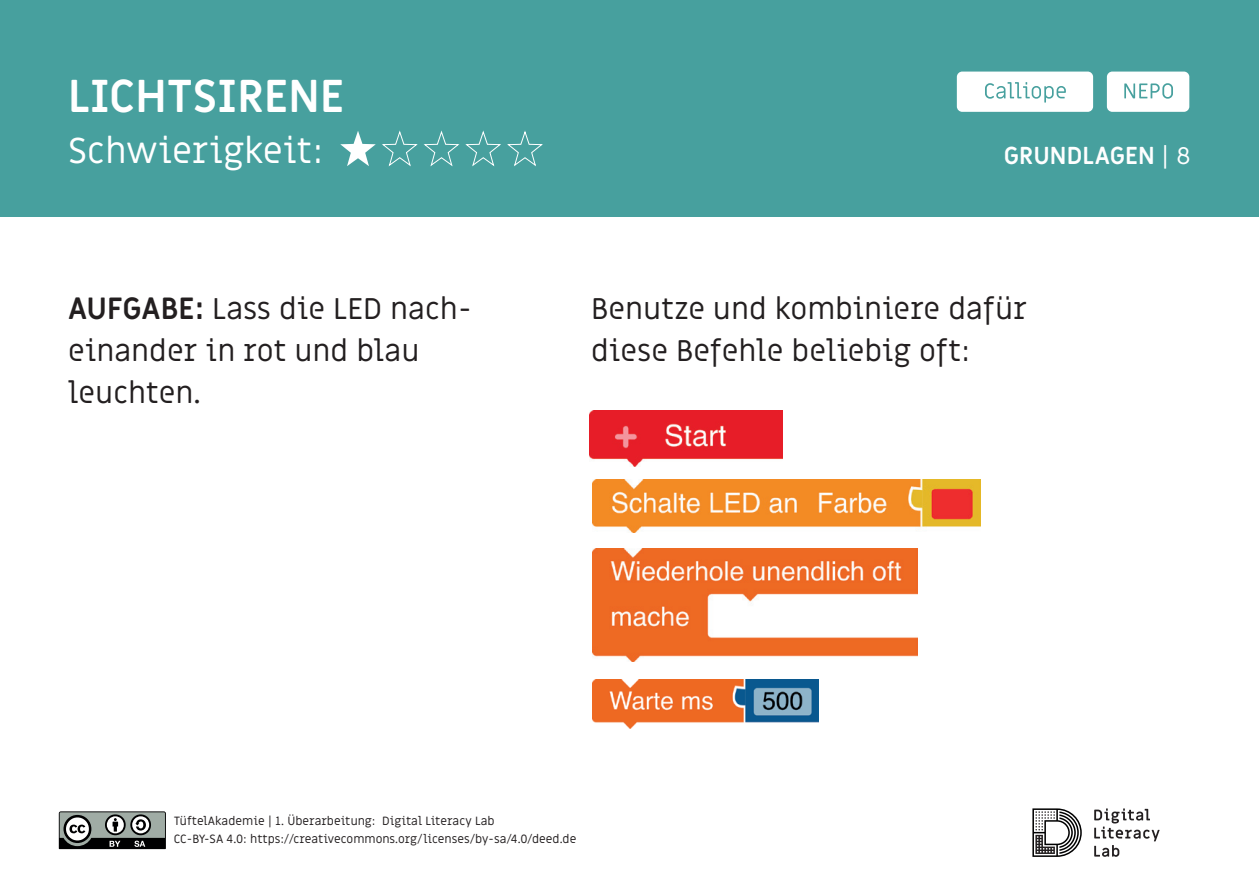
<style>
.page{position:relative;width:1259px;height:893px;background:#fff}
.page>*{position:absolute;margin:0;border:0;box-sizing:border-box;transform-origin:0 0}
.t1{font:700 45px "Miriam Libre";color:#fff}
.t2{font:36px "Miriam Libre";color:#fff}
.t3{font:30px/42px "Miriam Libre";color:#231f20}
.t4{font:700 24px "Miriam Libre";color:#fff}
.t5{font:12px/18px "Miriam Libre";color:#231f20}
.s1{font-weight:700}
.s2{font-weight:400}
</style>
<div class="page">
<div style="left:0;top:0;width:1259px;height:217px;background:#47a09e"></div>
<svg style="left:1107px;top:72px;width:82px;height:40px;background:#eff6f6"></svg>
<svg style="left:957px;top:72px;width:136px;height:40px;background:#f1f7f7"></svg>
<svg style="left:1032px;top:808px;width:49px;height:49px"></svg>
<svg style="left:1094px;top:808px;width:65px;height:49px"></svg>
<svg style="left:59px;top:811px;width:107px;height:38px;background:#6f7371"></svg>
<img style="left:593px;top:549px;width:324px;height:113px">
<img style="left:590px;top:410px;width:192px;height:57px">
<img style="left:593px;top:680px;width:225px;height:48px">
<svg style="left:340px;top:131px;width:203px;height:36px"></svg>
<img style="left:593px;top:480px;width:387px;height:53px">
<h1 class="t1" style="left:68px;top:68px;width:278px">LICHTSIRENE</h1>
<h2 class="t2" style="left:68px;top:129px;width:257px">Schwierigkeit:</h2>
<h3 class="t3" style="left:68px;top:289px;width:405px"><span class="s1">AUFGABE:</span> Lass die LED nach&shy;einander in rot und blau leuchten.</h3>
<h3 class="t4" style="left:1004px;top:141px;width:188px">GRUNDLAGEN <span class="s2">| 8</span></h3>
<h3 class="t3" style="left:591px;top:289px;width:437px">Benutze und kombiniere dafür diese Befehle beliebig oft:</h3>
<p class="t5" style="left:174px;top:813px;width:404px">TüftelAkademie | 1. Überarbeitung: Digital Literacy Lab<br>CC-BY-SA 4.0: https://creativecommons.org/licenses/by-sa/4.0/deed.de</p>
</div>
